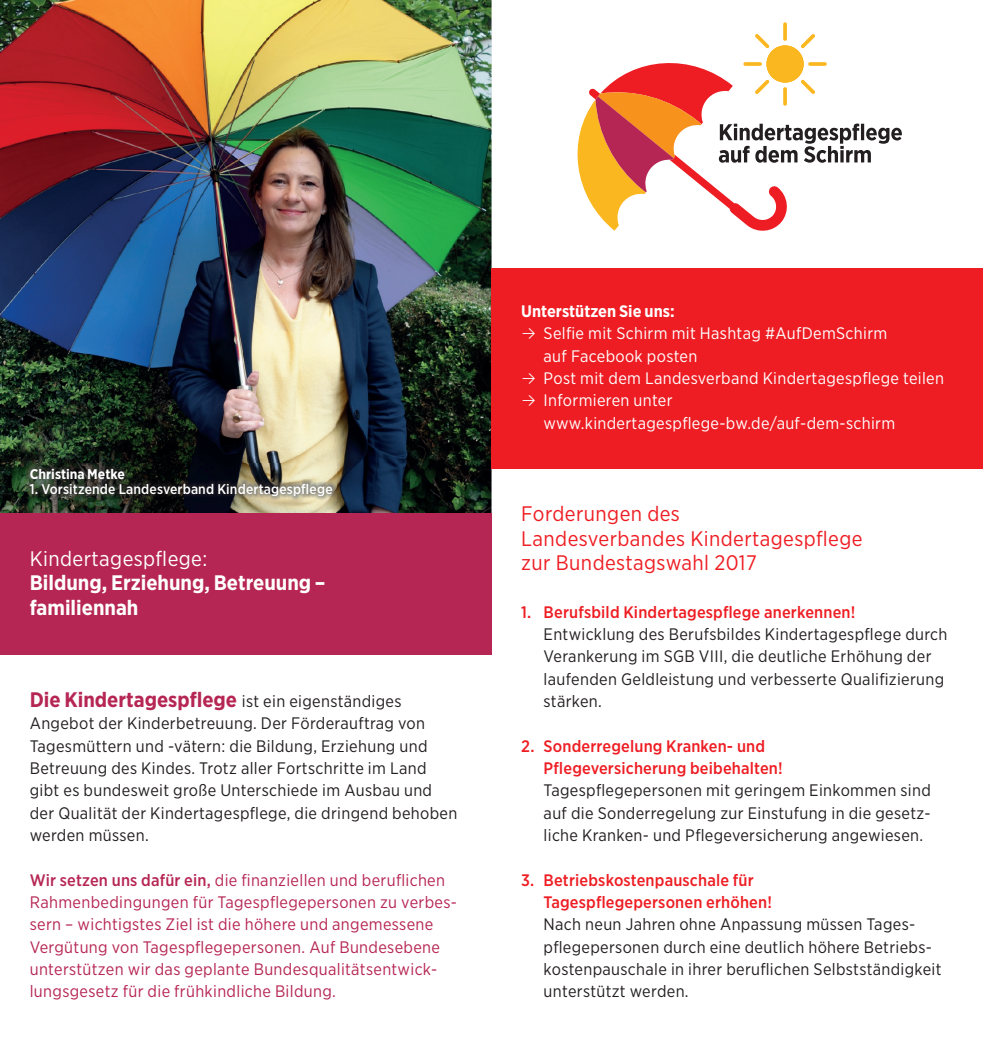
<style>
.page{position:relative;width:983px;height:1042px;background:#fff}
.page>*{position:absolute;margin:0;border:0;box-sizing:border-box;transform-origin:0 0}
.t1{font:21px/24.8px "Gotham Narrow";letter-spacing:.02em;color:#ee1d23}
.t2{font:700 21px "Gotham Narrow";color:#b62654}
.t3{font:700 21px/24.8px "Gotham Narrow";color:#fff}
.t4{font:21px "Gotham Narrow";letter-spacing:.02em;color:#fff}
.t5{font:16.62px/22.4px "Gotham Narrow";letter-spacing:.02em;color:#231f20}
.t6{font:16.62px/22.4px "Gotham Narrow";letter-spacing:.02em;color:#b62654}
.t7{font:16.62px/22.4px "Gotham Narrow";letter-spacing:.02em;color:#fff}
.t8{font:500 16.62px/22.4px "Gotham Narrow";letter-spacing:.01em;color:#ee1d23}
.t9{font:700 16.62px "Gotham Narrow";color:#fff}
.t10{font:500 14px "Gotham Narrow";letter-spacing:.01em;color:#fff}
.t11{font:700 14px "Gotham Narrow";color:#fff}
.s1{font-weight:400;font-size:16.62px;color:#231f20}
.s2{font-weight:500}
.s3{font-family:"ARS Maquette Pro";font-weight:300}
</style>
<div class="page">
<img style="left:0;top:0;width:491px;height:513px">
<div style="left:0;top:513px;width:491px;height:142px;background:#b62654"></div>
<img style="left:25px;top:464px;width:311px;height:36px">
<hr style="left:783px;top:22px;width:3px;height:19px;background:#fbb720;border-radius:2px">
<svg style="left:577px;top:34px;width:324px;height:197px"></svg>
<div style="left:491px;top:268px;width:491px;height:201px;background:#ee1d23"></div>
<p class="t11" style="left:30px;top:465px;width:97px">Christina Metke</p>
<p class="t10" style="left:30px;top:480px;width:304px">1. Vorsitzende Landesverband Kindertagespflege</p>
<p class="t4" style="left:30px;top:545px;width:179px">Kindertagespflege:</p>
<p class="t3" style="left:30px;top:570px;width:297px">Bildung, Erziehung, Betreuung – familiennah</p>
<p class="t2" style="left:30px;top:686px;width:373px">Die Kindertagespflege <span class="s1">ist ein eigenständiges</span></p>
<p class="t5" style="left:30px;top:712px;width:429px">Angebot der Kinderbetreuung. Der Förderauftrag von Tagesmüttern und -vätern: die Bildung, Erziehung und Betreuung des Kindes. Trotz aller Fortschritte im Land gibt es bundesweit große Unterschiede im Ausbau und der Qualität der Kindertages pflege, die dringend behoben werden müssen.</p>
<p class="t6" style="left:30px;top:868px;width:428px"><span class="s2">Wir setzen uns dafür ein,</span> die finanziellen und beruflichen Rahmenbedingungen für Tagespflegepersonen zu verbes&shy;sern – wichtigstes Ziel ist die höhere und angemessene Vergütung von Tagespflegepersonen. Auf Bundesebene unterstützen wir das geplante Bundesqualitätsentwick&shy;lungsgesetz für die frühkindliche Bildung.</p>
<p class="t9" style="left:521px;top:300px;width:155px">Unterstützen Sie uns:</p>
<p class="t7" style="left:543px;top:322px;width:345px;text-indent:-22px"><span class="s3">→</span> Selfie mit Schirm mit Hashtag #AufDemSchirm auf Facebook posten</p>
<p class="t7" style="left:521px;top:366px;width:424px"><span class="s3">→</span> Post mit dem Landesverband Kindertagespflege teilen</p>
<p class="t7" style="left:543px;top:389px;width:353px;text-indent:-22px"><span class="s3">→</span> Informieren unter www.kindertagespflege-bw.de/auf-dem-schirm</p>
<p class="t1" style="left:521px;top:500px;width:343px">Forderungen des<br>Landesverbandes Kindertagespflege zur Bundestagswahl 2017</p>
<p class="t8" style="left:521px;top:600px;width:335px">1. Berufsbild Kindertagespflege anerkennen!</p>
<p class="t5" style="left:543px;top:622px;width:405px">Entwicklung des Berufsbildes Kindertagespflege durch Verankerung im SGB VIII, die deutliche Erhöhung der laufenden Geldleistung und verbesserte Qualifizierung stärken.</p>
<p class="t8" style="left:543px;top:734px;width:240px;text-indent:-22px">2. Sonderregelung Kranken- und<br>Pflegeversicherung beibehalten!</p>
<p class="t5" style="left:543px;top:779px;width:388px;text-align:justify">Tagespflegepersonen mit geringem Einkommen sind auf die Sonderregelung zur Einstufung in die gesetz&shy;liche Kranken- und Pflegeversicherung angewiesen.</p>
<p class="t8" style="left:543px;top:868px;width:230px;text-indent:-22px">3. Betriebskostenpauschale für<br>Tagespflegepersonen erhöhen!</p>
<p class="t5" style="left:543px;top:913px;width:399px">Nach neun Jahren ohne Anpassung müssen Tages&shy;pflegepersonen durch eine deutlich höhere Betriebs&shy;kostenpauschale in ihrer beruflichen Selbstständigkeit unterstützt werden.</p>
</div>
